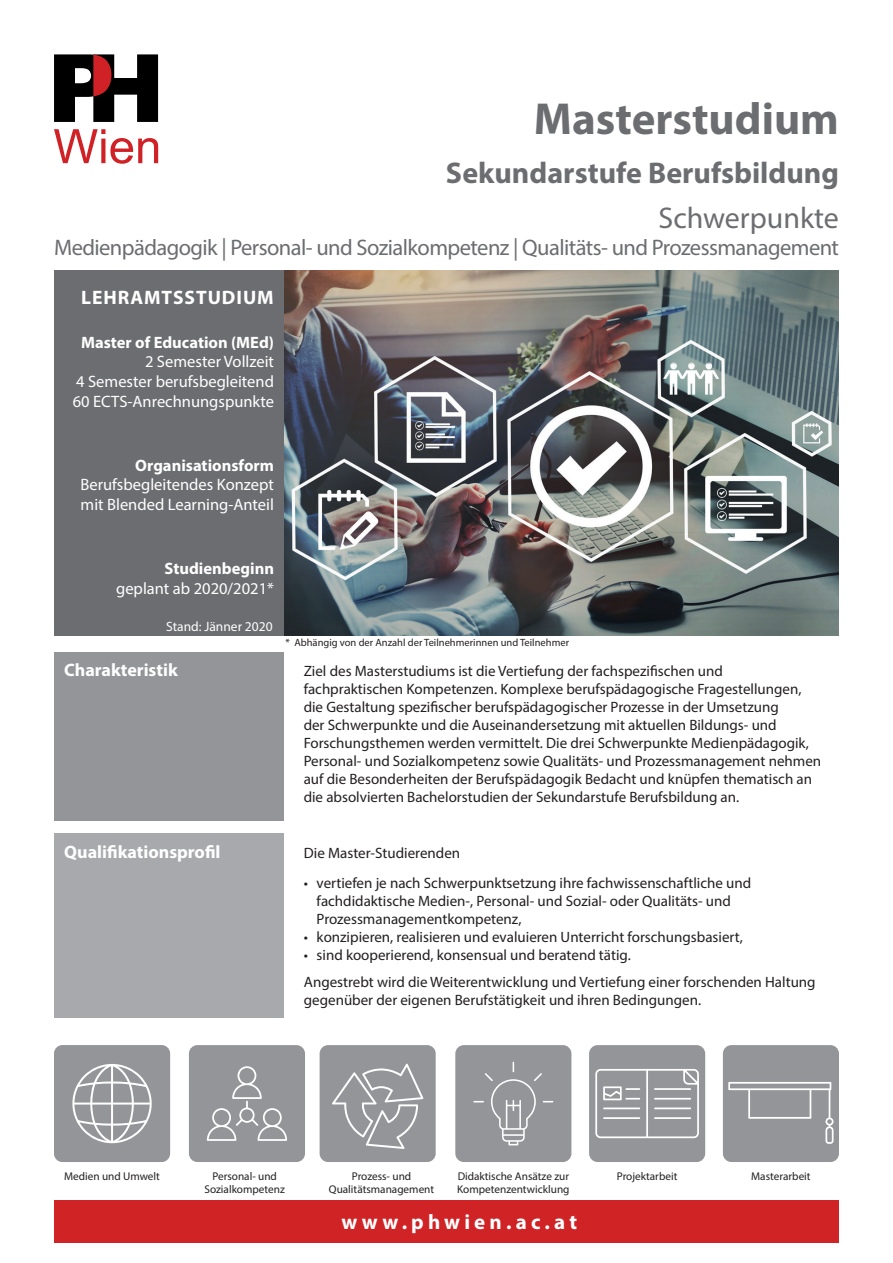
<style>
.page{position:relative;width:893px;height:1263px;background:#fff}
.page>*{position:absolute;margin:0;border:0;box-sizing:border-box;transform-origin:0 0}
.t1{font:700 45px "Myriad Pro";color:#6c6d70}
.t2{font:700 30px "Myriad Pro";color:#6c6d70}
.t3{font:30px "Myriad Pro";color:#6c6d70}
.t4{font:22.5px "Myriad Pro";letter-spacing:-.025em;color:#6c6d70}
.t5{font:700 21px "Myriad Pro";letter-spacing:.2em;color:#fff}
.t6{font:700 19.5px "Myriad Pro";letter-spacing:.05em;color:#fff}
.t7{font:700 18px "Myriad Pro";color:#fff}
.t8{font:16.5px/19.8px "Myriad Pro";color:#fff;text-align:justify}
.t9{font:700 16.5px "Myriad Pro";color:#fff}
.t10{font:15px/18px "Myriad Pro";color:#231f20}
.t11{font:13.5px "Myriad Pro";color:#fff}
.t12{font:11.25px/13.5px "Myriad Pro";color:#231f20;text-align:center}
.t13{font:10.5px "Myriad Pro";color:#231f20}
</style>
<div class="page">
<img style="left:284px;top:270px;width:555px;height:366px">
<div style="left:54px;top:652px;width:229px;height:169px;background:#939598"></div>
<div style="left:54px;top:834px;width:229px;height:184px;background:#a8a9ad"></div>
<div style="left:54px;top:270px;width:230px;height:366px;background:#6c6d70"></div>
<svg style="left:189px;top:1045px;width:116px;height:117px;background:#999b9e"></svg>
<svg style="left:54px;top:1045px;width:116px;height:117px;background:#9ea0a2"></svg>
<svg style="left:320px;top:1045px;width:116px;height:117px;background:#9c9da0"></svg>
<svg style="left:455px;top:1045px;width:116px;height:117px;background:#98999c"></svg>
<svg style="left:589px;top:1045px;width:116px;height:117px;background:#9e9fa2"></svg>
<svg style="left:723px;top:1045px;width:116px;height:117px;background:#999b9e"></svg>
<svg style="left:54px;top:54px;width:104px;height:68px"></svg>
<svg style="left:54px;top:129px;width:104px;height:35px"></svg>
<div style="left:54px;top:1200px;width:785px;height:42px;background:#cf2326"></div>
<h1 class="t1" style="left:534px;top:90px;width:307px">Masterstudium</h1>
<h2 class="t2" style="left:446px;top:154px;width:394px">Sekundarstufe Berufsbildung</h2>
<h2 class="t3" style="left:658px;top:199px;width:182px">Schwerpunkte</h2>
<h3 class="t4" style="left:54px;top:233px;width:786px">Medienpädagogik | Personal- und Sozialkompetenz | Qualitäts- und Prozessmanagement</h3>
<h3 class="t6" style="left:81px;top:284px;width:194px">LEHRAMTSSTUDIUM</h3>
<p class="t9" style="left:81px;top:331px;width:194px">Master of Education (MEd)</p>
<p class="t8" style="left:73px;top:352px;width:203px;text-indent:72px">2 Semester Vollzeit 4 Semester berufsbegleitend 60 ECTS-Anrechnungspunkte</p>
<p class="t9" style="left:135px;top:454px;width:140px">Organisationsform</p>
<p class="t8" style="left:81px;top:475px;width:195px">Berufsbegleitendes Konzept mit Blended Learning-Anteil</p>
<p class="t9" style="left:165px;top:557px;width:111px">Studienbeginn</p>
<p class="t8" style="left:116px;top:578px;width:159px">geplant ab 2020/2021*</p>
<p class="t11" style="left:166px;top:618px;width:108px">Stand: Jänner 2020</p>
<p class="t7" style="left:64px;top:658px;width:115px">Charakteristik</p>
<p class="t13" style="left:286px;top:636px;width:285px">* Abhängig von der Anzahl der Teilnehmerinnen und Teilnehmer</p>
<p class="t10" style="left:304px;top:662px;width:519px">Ziel des Masterstudiums ist die Vertiefung der fachspezifischen und fachpraktischen Kompetenzen. Komplexe berufspädagogische Fragestellungen, die Gestaltung spezifischer berufspädagogischer Prozesse in der Umsetzung<br>der Schwerpunkte und die Auseinandersetzung mit aktuellen Bildungs- und Forschungsthemen werden vermittelt. Die drei Schwerpunkte Medienpädagogik, Personal- und Sozialkompetenz sowie Qualitäts- und Prozessmanagement nehmen auf die Besonderheiten der Berufspädagogik Bedacht und knüpfen thematisch an die absolvierten Bachelorstudien der Sekundarstufe Berufsbildung an.</p>
<p class="t7" style="left:64px;top:840px;width:158px">Qualifikationsprofil</p>
<p class="t10" style="left:304px;top:843px;width:158px">Die Master-Studierenden</p>
<p class="t10" style="left:317px;top:874px;width:436px;text-indent:-13px">• vertiefen je nach Schwerpunktsetzung ihre fachwissenschaftliche und fachdidaktische Medien-, Personal- und Sozial- oder Qualitäts- und<br>Prozessmanagementkompetenz,</p>
<p class="t10" style="left:304px;top:928px;width:440px">• konzipieren, realisieren und evaluieren Unterricht forschungsbasiert,</p>
<p class="t10" style="left:304px;top:942px;width:513px;line-height:26.5px">• sind kooperierend, konsensual und beratend tätig.<br>Angestrebt wird die Weiterentwicklung und Vertiefung einer forschenden Haltung</p>
<p class="t10" style="left:304px;top:991px;width:399px">gegenüber der eigenen Berufstätigkeit und ihren Bedingungen.</p>
<p class="t12" style="left:64px;top:1169px;width:97px">Medien und Umwelt</p>
<p class="t12" style="left:329px;top:1169px;width:107px">Prozess- und<br>Qualitätsmanagement</p>
<p class="t12" style="left:457px;top:1169px;width:114px;text-align:left">Didaktische Ansätze zur<br>Kompetenzentwicklung</p>
<p class="t12" style="left:617px;top:1169px;width:62px">Projektarbeit</p>
<p class="t12" style="left:751px;top:1169px;width:61px">Masterarbeit</p>
<h3 class="t5" style="left:341px;top:1208px;width:237px">www.phwien.ac.at</h3>
<p class="t12" style="left:204px;top:1169px;width:82px">Personal- und<br>Sozialkompetenz</p>
</div>
